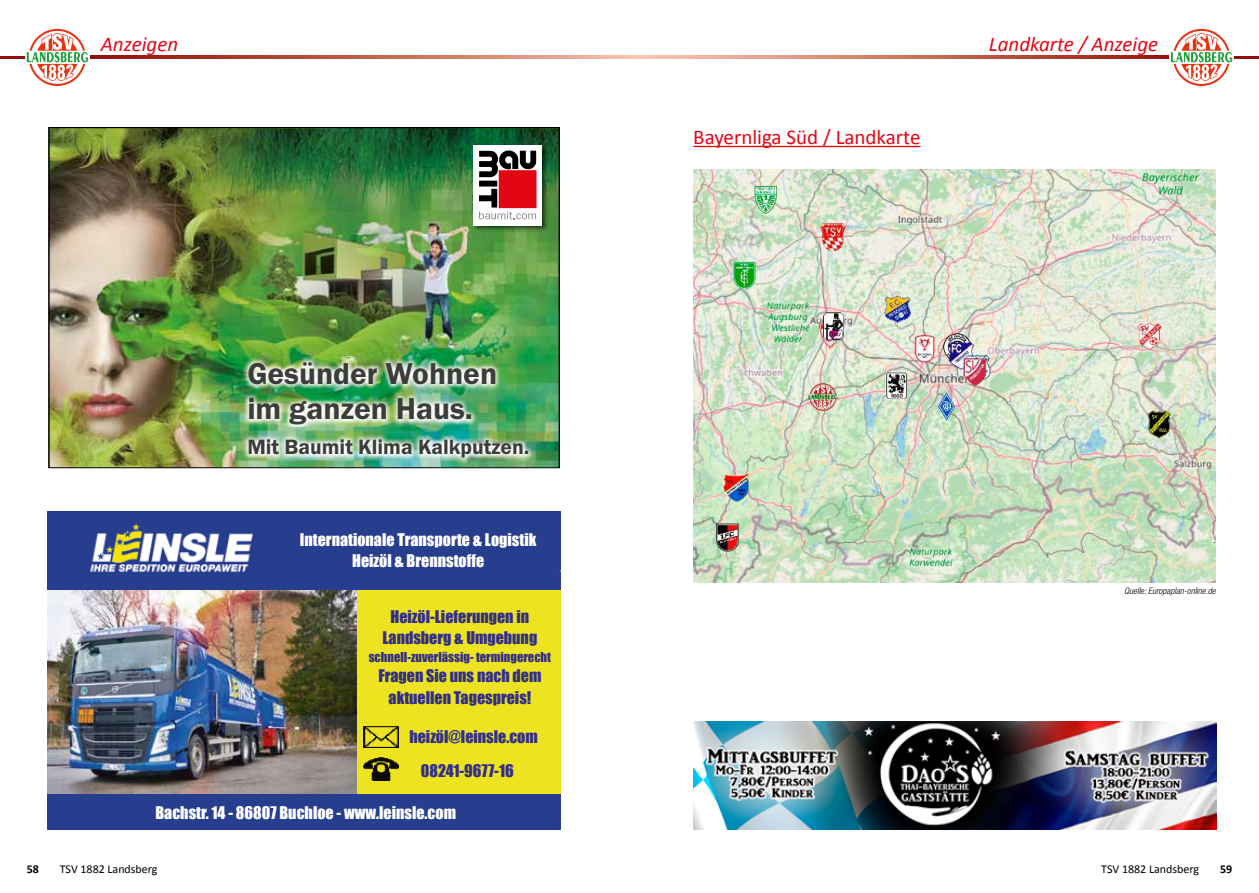
<style>
.page{position:relative;width:1259px;height:893px;background:#fff}
.page>*{position:absolute;margin:0;border:0;box-sizing:border-box;transform-origin:0 0}
.t1{font:31.35px/35.2px "BM Franklin Gothic URW Dem";color:#3c3c3b}
.t2{font:21.6px "BM Franklin Gothic URW Dem";color:#3c3c3b}
.t3{font:italic 21px "Calibri";color:#e30613}
.t4{font:21px "Calibri";color:#e30613}
.t5{font:16.05px/21.5px "Impact";color:#332f88;text-align:center}
.t6{font:16.05px/21.5px "Impact";color:#fff;text-align:center}
.t7{font:12.6px "Impact";color:#332f88}
.t8{font:12px "Calibri";color:#000}
.t9{font:700 12px "Calibri";color:#000}
.t10{font:italic 300 condensed 9px "Helvetica Neue";color:#000}
</style>
<div class="page">
<img style="left:51px;top:129px;width:507px;height:337px">
<div style="left:48px;top:512px;width:512px;height:317px;background:#ede321"></div>
<img style="left:48px;top:589px;width:309px;height:206px">
<img style="left:48px;top:511px;width:238px;height:78px">
<div style="left:286px;top:511px;width:274px;height:78px;background:#263e8d"></div>
<img style="left:364px;top:726px;width:34px;height:21px">
<img style="left:364px;top:757px;width:34px;height:23px">
<div style="left:48px;top:795px;width:512px;height:34px;background:#263e8d"></div>
<img style="left:693px;top:169px;width:522px;height:413px">
<hr style="left:693px;top:146px;width:227px;height:1px;background:#e30613">
<svg style="left:27px;top:29px;width:61px;height:57px"></svg>
<svg style="left:1171px;top:29px;width:61px;height:57px"></svg>
<svg style="left:91px;top:56px;width:1077px;height:3px;background:#c86a58"></svg>
<hr style="left:0;top:56px;width:24px;height:3px;background:#930f0f">
<hr style="left:1235px;top:56px;width:24px;height:3px;background:#930f0f">
<img style="left:693px;top:721px;width:523px;height:108px">
<h3 class="t3" style="left:101px;top:29px;width:79px">Anzeigen</h3>
<h3 class="t3" style="left:989px;top:29px;width:171px">Landkarte / Anzeige</h3>
<h1 class="t1" style="left:247px;top:356px;width:251px">Gesünder Wohnen im ganzen Haus.</h1>
<h2 class="t2" style="left:247px;top:434px;width:283px">Mit Baumit Klima Kalkputzen.</h2>
<p class="t6" style="left:300px;top:528px;width:238px">Internationale Transporte &amp; Logistik<br>Heizöl &amp; Brennstoffe</p>
<p class="t5" style="left:382px;top:605px;width:156px">Heizöl-Lieferungen in<br>Landsberg &amp; Umgebung</p>
<p class="t7" style="left:369px;top:647px;width:184px">schnell-zuverlässig- termingerecht</p>
<p class="t5" style="left:378px;top:665px;width:165px">Fragen Sie uns nach dem aktuellen Tagespreis!</p>
<p class="t5" style="left:421px;top:719px;width:118px;line-height:34.5px;text-align:left;text-indent:-12px">heizöl@leinsle.com<br>08241-9677-16</p>
<p class="t6" style="left:155px;top:802px;width:302px">Bachstr. 14 - 86807 Buchloe - www.leinsle.com</p>
<h3 class="t4" style="left:693px;top:123px;width:229px">Bayernliga Süd / Landkarte</h3>
<p class="t10" style="left:1124px;top:585px;width:93px">Quelle: Europaplan-online.de</p>
<p class="t9" style="left:27px;top:860px;width:14px">58</p>
<p class="t8" style="left:60px;top:861px;width:99px">TSV 1882 Landsberg</p>
<p class="t8" style="left:1101px;top:861px;width:99px">TSV 1882 Landsberg</p>
<p class="t9" style="left:1220px;top:860px;width:14px">59</p>
</div>
